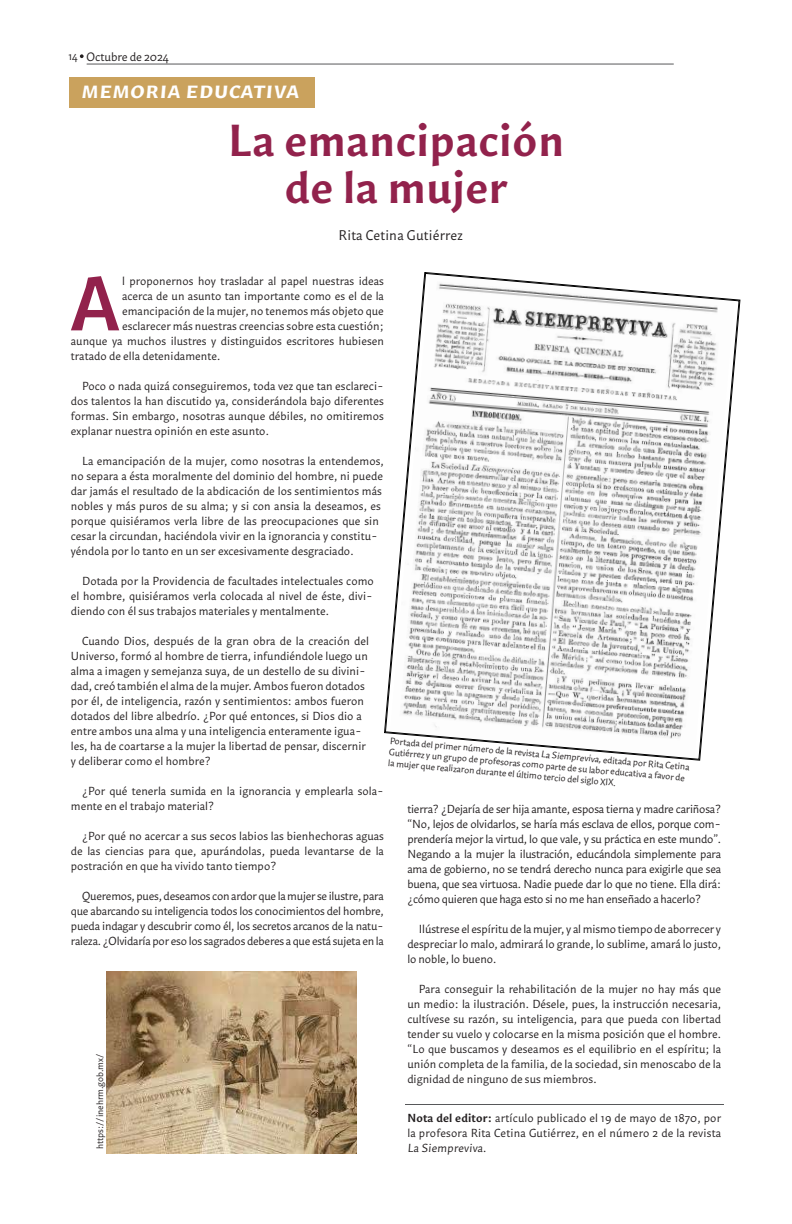
<style>
.page{position:relative;width:792px;height:1224px;background:#fff}
.page>*{position:absolute;margin:0;border:0;box-sizing:border-box;transform-origin:0 0}
.t1{font:700 81.5px "Epica Sans Pro";color:#92224c}
.t2{font:700 48px/47px "Epica Sans Pro";color:#92224c;text-align:center}
.t3{font:700 26px "Epica Sans Pro";color:#fff}
.t4{font:15px "Epica Sans Pro";letter-spacing:.02em;color:#231f20}
.t5{font:13px "Epica Sans Pro";color:#231f20}
.t6{font:12.5px/15px "Epica Sans Pro";letter-spacing:.01em;color:#231f20;text-align:justify}
.t7{font:10px/11px "Epica Sans Pro";color:#231f20}
.s1{font-size:12px}
.s2{font-weight:700}
</style>
<div class="page">
<hr style="left:87px;top:64px;width:586px;height:1px;background:#57585a">
<svg style="left:80px;top:54px;width:4px;height:4px"></svg>
<div style="left:70px;top:77px;width:245px;height:30px;background:#caa25d"></div>
<svg style="left:385px;top:273px;width:354px;height:486px"></svg>
<img style="left:106px;top:972px;width:251px;height:181px">
<hr style="left:405px;top:1104px;width:319px;height:1px;background:#57585a">
<p class="t5" style="left:68px;top:46px;width:102px"><span class="s1">14</span> Octubre de 2024</p>
<h3 class="t3" style="left:81px;top:68px;width:222px">memoria educativa</h3>
<h2 class="t2" style="left:228px;top:112px;width:337px">La emancipación de la mujer</h2>
<p class="t4" style="left:338px;top:223px;width:126px">Rita Cetina Gutiérrez</p>
<h1 class="t1" style="left:71px;top:236px;width:50px">A</h1>
<p class="t6" style="left:122px;top:273px;width:263px">l proponernos hoy trasladar al papel nuestras ideas</p>
<p class="t6" style="left:122px;top:288px;width:263px">acerca de un asunto tan importante como es el de la</p>
<p class="t6" style="left:122px;top:303px;width:263px">emancipación de la mujer, no tenemos más objeto que</p>
<p class="t6" style="left:122px;top:318px;width:263px">esclarecer más nuestras creencias sobre esta cuestión;</p>
<p class="t6" style="left:71px;top:333px;width:315px">aunque ya muchos ilustres y distinguidos escritores hubiesen</p>
<p class="t6" style="left:71px;top:348px;width:151px">tratado de ella detenidamente.</p>
<p class="t6" style="left:71px;top:378px;width:315px;text-indent:11px">Poco o nada quizá conseguiremos, toda vez que tan esclareci&shy;dos talentos la han discutido ya, considerándola bajo diferentes formas. Sin embargo, nosotras aunque débiles, no omitiremos explanar nuestra opinión en este asunto.</p>
<p class="t6" style="left:71px;top:453px;width:314px;text-align:left;text-indent:11px">La emancipación de la mujer, como nosotras la entendemos, no separa a ésta moralmente del dominio del hombre, ni puede dar jamás el resultado de la abdicación de los sentimientos más nobles y más puros de su alma; y si con ansia la deseamos, es porque quisiéramos verla libre de las preocupaciones que sin cesar la circundan, haciéndola vivir en la ignorancia y constitu&shy;yéndola por lo tanto en un ser excesivamente desgraciado.</p>
<p class="t6" style="left:71px;top:573px;width:305px;text-indent:11px">Dotada por la Providencia de facultades intelectuales como el hombre, quisiéramos verla colocada al nivel de éste, divi&shy;diendo con él sus trabajos materiales y mentalmente.</p>
<p class="t6" style="left:71px;top:633px;width:300px;text-align:left;text-indent:11px">Cuando Dios, después de la gran obra de la creación del Universo, formó al hombre de tierra, infundiéndole luego un alma a imagen y semejanza suya, de un destello de su divini&shy;dad, creó también el alma de la mujer. Ambos fueron dotados por él, de inteligencia, razón y sentimientos: ambos fueron dotados del libre albedrío. ¿Por qué entonces, si Dios dio a entre ambos una alma y una inteligencia enteramente igua&shy;les, ha de coartarse a la mujer la libertad de pensar, discernir y deliberar como el hombre?</p>
<p class="t6" style="left:71px;top:783px;width:314px;text-indent:11px">¿Por qué tenerla sumida en la ignorancia y emplearla sola&shy;mente en el trabajo material?</p>
<p class="t6" style="left:71px;top:828px;width:315px;text-indent:11px">¿Por qué no acercar a sus secos labios las bienhechoras aguas de las ciencias para que, apurándolas, pueda levantarse de la postración en que ha vivido tanto tiempo?</p>
<p class="t6" style="left:71px;top:888px;width:315px;text-indent:11px">Queremos, pues, deseamos con ardor que la mujer se ilustre, para que abarcando su inteligencia todos los conocimientos del hombre, pueda indagar y descubrir como él, los secretos arcanos de la natu&shy;raleza. ¿Olvidaría por eso los sagrados deberes a que está sujeta en la</p>
<p class="t7" style="left:391px;top:734px;width:302px;rotate:5deg">Portada del primer número de la revista La Siempreviva, editada por Rita Cetina<br>Gutiérrez y un grupo de profesoras como parte de su labor educativa a favor de la mujer que realizaron durante el último tercio del siglo XIX.</p>
<p class="t6" style="left:407px;top:801px;width:315px">tierra? ¿Dejaría de ser hija amante, esposa tierna y madre cariñosa? “No, lejos de olvidarlos, se haría más esclava de ellos, porque com&shy;prendería mejor la virtud, lo que vale, y su práctica en este mundo”.<br>Negando a la mujer la ilustración, educándola simplemente para ama de gobierno, no se tendrá derecho nunca para exigirle que sea buena, que sea virtuosa. Nadie puede dar lo que no tiene. Ella dirá: ¿cómo quieren que haga esto si no me han enseñado a hacerlo?</p>
<p class="t6" style="left:407px;top:921px;width:315px;text-indent:11px">Ilústrese el espíritu de la mujer, y al mismo tiempo de aborrecer y despreciar lo malo, admirará lo grande, lo sublime, amará lo justo, lo noble, lo bueno.</p>
<p class="t6" style="left:407px;top:981px;width:315px;text-indent:11px">Para conseguir la rehabilitación de la mujer no hay más que un medio: la ilustración. Désele, pues, la instrucción necesaria, cultívese su razón, su inteligencia, para que pueda con libertad tender su vuelo y colocarse en la misma posición que el hombre. “Lo que buscamos y deseamos es el equilibrio en el espíritu; la unión completa de la familia, de la sociedad, sin menoscabo de la dignidad de ninguno de sus miembros.</p>
<p class="t6" style="left:407px;top:1110px;width:315px"><span class="s2">Nota del editor:</span> artículo publicado el 19 de mayo de 1870, por la profesora Rita Cetina Gutiérrez, en el número 2 de la revista La Siempreviva.</p>
<p class="t7" style="left:94px;top:1149px;width:97px;rotate:-90deg">https://inehrm.gob.mx/</p>
</div>
